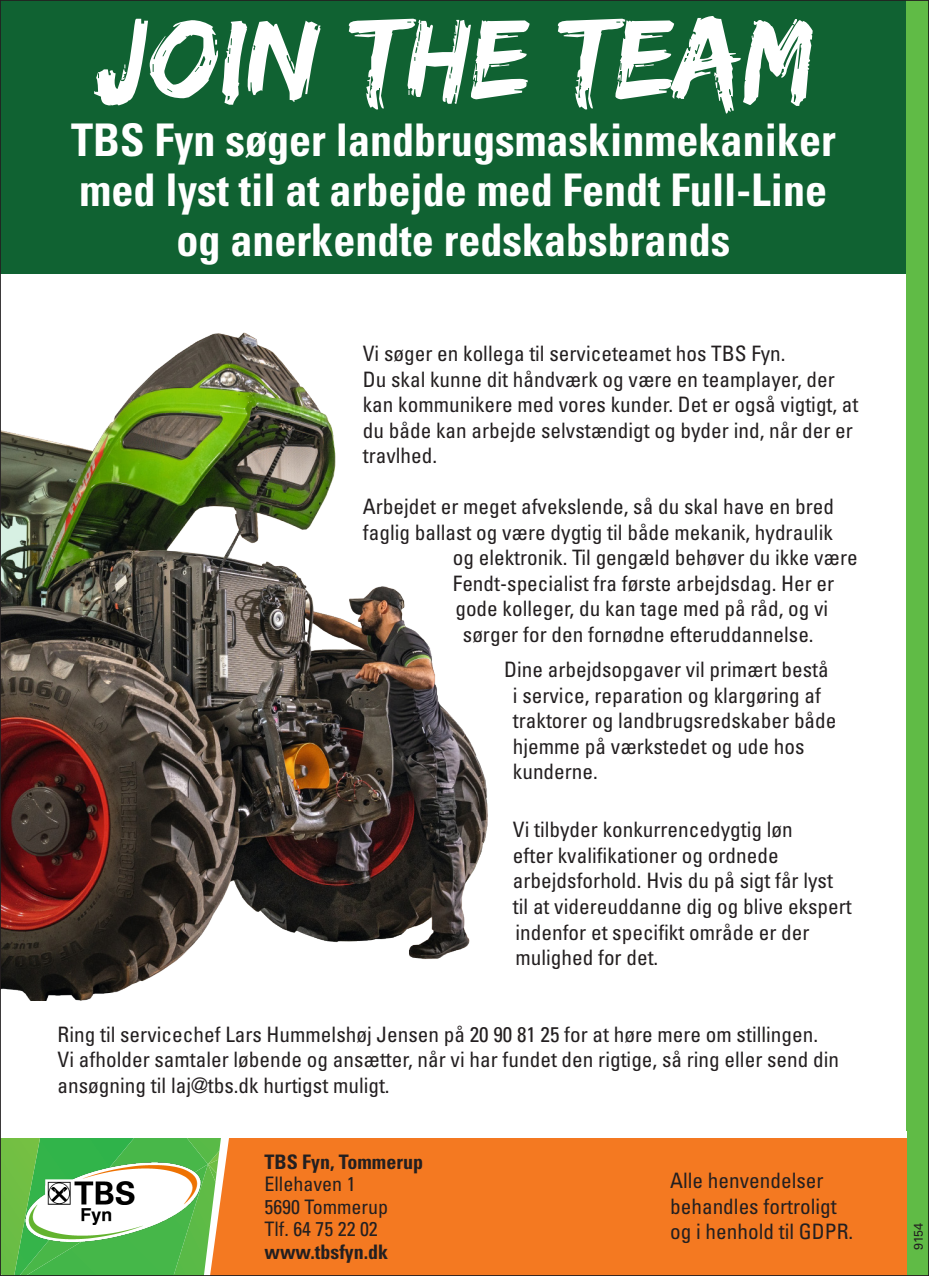
<style>
.page{position:relative;width:929px;height:1276px;background:#fff}
.page>*{position:absolute;margin:0;border:0;box-sizing:border-box;transform-origin:0 0}
.t1{font:117.5px "Edo SZ";color:#fff}
.t2{font:700 condensed 45px/50px "Univers LT Std";color:#fff;text-align:center}
.t3{font:condensed 21.25px/25.5px "Univers LT Std";color:#231f20}
.t4{font:condensed 20px "Univers LT Std";color:#231f20}
.t5{font:700 condensed 20px "Univers LT Std";color:#231f20}
.t6{font:12.5px "Univers LT Std";color:#231f20}
</style>
<div class="page">
<div style="left:0;top:0;width:928px;height:274px;background:#106232"></div>
<img style="left:2px;top:332px;width:486px;height:668px">
<div style="left:906px;top:0;width:22px;height:1276px;background:#60bb46"></div>
<div style="left:0;top:1136px;width:906px;height:140px;background:#f47921"></div>
<svg style="left:2px;top:1262px;width:210px;height:12px;background:#50b94e"></svg>
<img style="left:2px;top:1138px;width:227px;height:124px">
<div style="left:0;top:1131px;width:906px;height:7px;background:#fff"></div>
<p class="t1" style="left:94px;top:-10px;width:720px">JOIN THE TEAM</p>
<p class="t2" style="left:71px;top:115px;width:766px">TBS Fyn søger landbrugsmaskinmekaniker med lyst til at arbejde med Fendt Full-Line og anerkendte redskabsbrands</p>
<p class="t3" style="left:363px;top:341px;width:424px">Vi søger en kollega til serviceteamet hos TBS Fyn.</p>
<p class="t3" style="left:363px;top:366px;width:497px">Du skal kunne dit håndværk og være en teamplayer, der kan kommunikere med vores kunder. Det er også vigtigt, at du både kan arbejde selvstændigt og byder ind, når der er travlhed.</p>
<p class="t3" style="left:363px;top:494px;width:472px">Arbejdet er meget afvekslende, så du skal have en bred</p>
<p class="t3" style="left:363px;top:519px;width:471px">faglig ballast og være dygtig til både mekanik, hydraulik</p>
<p class="t3" style="left:453px;top:545px;width:406px">og elektronik. Til gengæld behøver du ikke være</p>
<p class="t3" style="left:453px;top:570px;width:383px">Fendt-specialist fra første arbejdsdag. Her er</p>
<p class="t3" style="left:455px;top:596px;width:374px">gode kolleger, du kan tage med på råd, og vi</p>
<p class="t3" style="left:463px;top:621px;width:352px">sørger for den fornødne efteruddannelse.</p>
<p class="t3" style="left:513px;top:657px;width:325px;text-indent:-9px">Dine arbejdsopgaver vil primært bestå i service, reparation og klargøring af traktorer og landbrugsredskaber både hjemme på værkstedet og ude hos kunderne.</p>
<p class="t3" style="left:513px;top:817px;width:340px">Vi tilbyder konkurrencedygtig løn<br>efter kvalifikationer og ordnede arbejdsforhold. Hvis du på sigt får lyst til at videreuddanne dig og blive ekspert indenfor et specifikt område er der mulighed for det.</p>
<p class="t3" style="left:58px;top:1021px;width:761px">Ring til servicechef Lars Hummelshøj Jensen på 20 90 81 25 for at høre mere om stillingen.</p>
<p class="t3" style="left:58px;top:1046px;width:783px">Vi afholder samtaler løbende og ansætter, når vi har fundet den rigtige, så ring eller send din ansøgning til laj@tbs.dk hurtigst muligt.</p>
<p class="t5" style="left:264px;top:1149px;width:160px">TBS Fyn, Tommerup</p>
<p class="t4" style="left:264px;top:1171px;width:93px">Ellehaven 1</p>
<p class="t4" style="left:264px;top:1194px;width:125px">5690 Tommerup</p>
<p class="t4" style="left:264px;top:1216px;width:115px">Tlf. 64 75 22 02</p>
<p class="t5" style="left:264px;top:1239px;width:125px">www.tbsfyn.dk</p>
<p class="t3" style="left:670px;top:1167px;width:184px">Alle henvendelser behandles fortroligt og i henhold til GDPR.</p>
<p class="t6" style="left:910px;top:1250px;width:29px;rotate:-90deg">9154</p>
</div>
